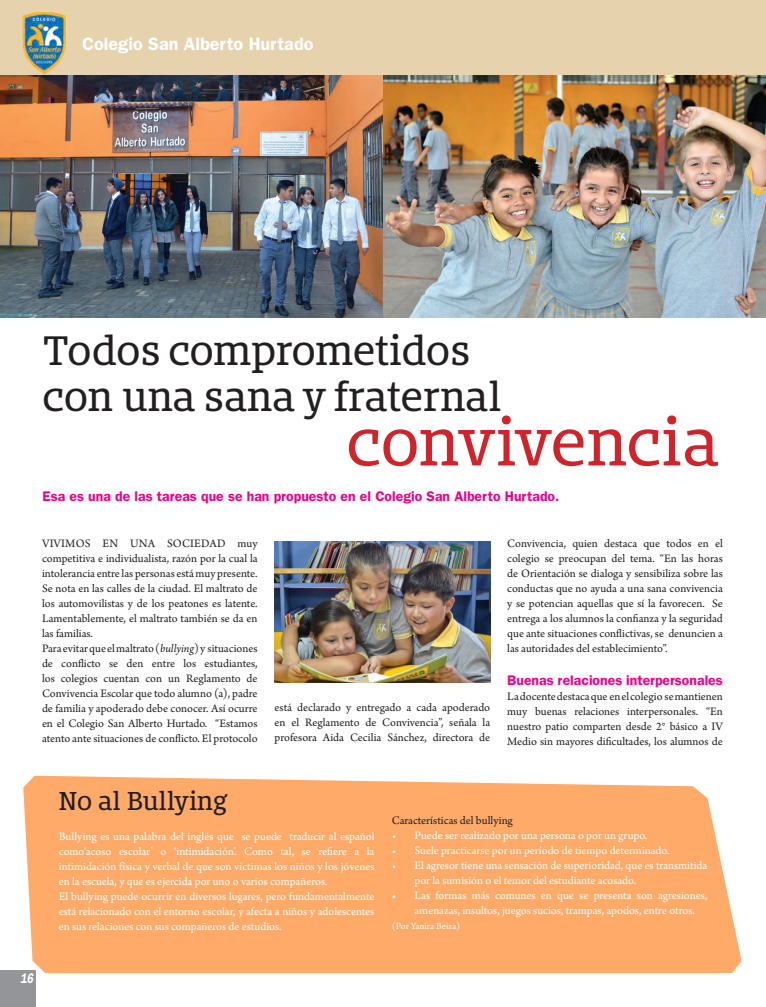
<style>
.page{position:relative;width:766px;height:1007px;background:#fff}
.page>*{position:absolute;margin:0;border:0;box-sizing:border-box;transform-origin:0 0}
.t1{font:61px "Bommer Slab";letter-spacing:-.005em;color:#d1232a}
.t2{font:38.2px/45.8px "Bommer Slab";letter-spacing:-.005em;color:#231f20}
.t3{font:24px "Bommer Slab";color:#231f20}
.t4{font:600 18px "Franklin Gothic";color:#fff}
.t5{font:italic 600 14.1px "Franklin Gothic";color:#fff;scale:.75 1}
.t6{font:600 14px "Franklin Gothic";color:#ed028c}
.t7{font:12px/15px "Arno Pro";color:#231f20;text-align:justify}
.t8{font:12px/15px "Arno Pro";color:#fff;text-align:justify}
.t9{font:10px "Arno Pro";color:#fff}
.s1{font-style:italic}
</style>
<div class="page">
<div style="left:0;top:969px;width:35px;height:37px;background:#939598"></div>
<div style="left:23px;top:775px;width:718px;height:197px;background:#ffaa69"></div>
<div style="left:0;top:0;width:765px;height:77px;background:#e6d2ad"></div>
<img style="left:22px;top:12px;width:44px;height:63px">
<img style="left:383px;top:75px;width:382px;height:242px">
<img style="left:0;top:75px;width:383px;height:242px">
<img style="left:274px;top:541px;width:216px;height:141px">
<p class="t4" style="left:82px;top:33px;width:233px">Colegio San Alberto Hurtado</p>
<p class="t2" style="left:43px;top:328px;width:460px">Todos comprometidos con una sana y fraternal</p>
<p class="t1" style="left:346px;top:398px;width:374px">convivencia</p>
<p class="t6" style="left:43px;top:488px;width:518px">Esa es una de las tareas que se han propuesto en el Colegio San Alberto Hurtado.</p>
<p class="t7" style="left:42px;top:536px;width:217px">VIVIMOS EN UNA SOCIEDAD muy competitiva e individualista, razón por la cual la intolerancia entre las personas está muy presente.<br>Se nota en las calles de la ciudad. El maltrato de los automovilistas y de los peatones es latente.<br>Lamentablemente, el maltrato también se da en las familias.</p>
<p class="t7" style="left:42px;top:641px;width:217px">Para evitar que el maltrato (<span class="s1">bullying</span>) y situaciones de conflicto se den entre los estudiantes, los colegios cuentan con un Reglamento de Convivencia Escolar que todo alumno (a), padre de familia y apoderado debe conocer. Así ocurre en el Colegio San Alberto Hurtado. “Estamos atento ante situaciones de conflicto. El protocolo</p>
<p class="t7" style="left:507px;top:536px;width:217px">Convivencia, quien destaca que todos en el colegio se preocupan del tema. “En las horas de Orientación se dialoga y sensibiliza sobre las conductas que no ayuda a una sana convivencia y se potencian aquellas que sí la favorecen. Se entrega a los alumnos la confianza y la seguridad que ante situaciones conflictivas, se denuncien a las autoridades del establecimiento”.</p>
<p class="t6" style="left:507px;top:672px;width:217px">Buenas relaciones interpersonales</p>
<p class="t7" style="left:507px;top:689px;width:217px">La docente destaca que en el colegio se mantienen muy buenas relaciones interpersonales. “En nuestro patio comparten desde 2° básico a IV Medio sin mayores dificultades, los alumnos de</p>
<p class="t7" style="left:274px;top:700px;width:217px">está declarado y entregado a cada apoderado en el Reglamento de Convivencia”, señala la profesora Aida Cecilia Sánchez, directora de</p>
<p class="t5" style="left:20px;top:969px;width:18px">16</p>
<p class="t3" style="left:59px;top:783px;width:170px">No al Bullying</p>
<p class="t8" style="left:59px;top:829px;width:317px">Bullying es una palabra del inglés que se puede traducir al español como‘acoso escolar’ o ‘intimidación’. Como tal, se refiere a la intimidación física y verbal de que son víctimas los niños y los jóvenes en la escuela, y que es ejercida por uno o varios compañeros.</p>
<p class="t8" style="left:59px;top:889px;width:317px">El bullying puede ocurrir en diversos lugares, pero fundamentalmente está relacionado con el entorno escolar, y afecta a niños y adolescentes en sus relaciones con sus compañeros de estudios.</p>
<p class="t7" style="left:391px;top:813px;width:122px">Características del bullying</p>
<p class="t8" style="left:391px;top:828px;width:257px">• Puede ser realizado por una persona o por un grupo.</p>
<p class="t8" style="left:391px;top:843px;width:279px">• Suele practicarse por un período de tiempo determinado.</p>
<p class="t8" style="left:414px;top:858px;width:294px;text-indent:-23px">• El agresor tiene una sensación de superioridad, que es transmitida por la sumisión o el temor del estudiante acosado.</p>
<p class="t8" style="left:414px;top:888px;width:294px;text-indent:-23px">• Las formas más comunes en que se presenta son agresiones, amenazas, insultos, juegos sucios, trampas, apodos, entre otros.</p>
<p class="t9" style="left:391px;top:920px;width:70px">(Por Yanira Beiza)</p>
</div>
